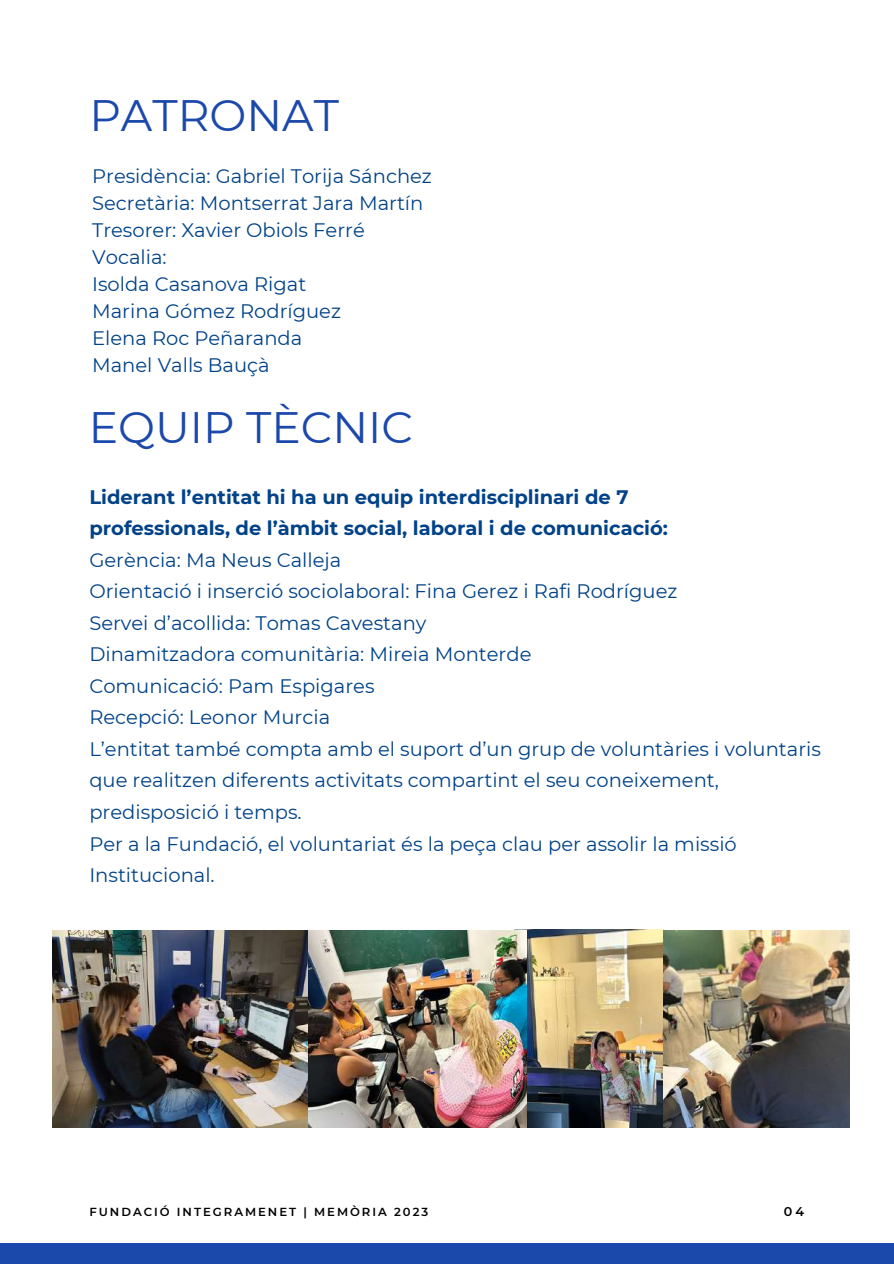
<style>
.page{position:relative;width:894px;height:1264px;background:#fff}
.page>*{position:absolute;margin:0;border:0;box-sizing:border-box;transform-origin:0 0}
.t1{font:43.95px "Montserrat";color:#1b48ab}
.t2{font:19.5px/31.5px "Montserrat";color:#014288}
.t3{font:700 19.5px/31.5px "Montserrat";color:#014288}
.t4{font:600 12.75px "Montserrat";color:#000}
.t5{font:600 11.7px "Montserrat";letter-spacing:.17em;color:#000}
</style>
<div class="page">
<div style="left:0;top:1243px;width:893px;height:20px;background:#1b48ab"></div>
<img style="left:52px;top:930px;width:256px;height:197px">
<img style="left:515px;top:929px;width:333px;height:198px">
<img style="left:308px;top:930px;width:219px;height:197px">
<h1 class="t1" style="left:89px;top:88px;width:251px">PATRONAT</h1>
<p class="t2" style="left:92px;top:162px;width:341px;line-height:27px">Presidència: Gabriel Torija Sánchez<br>Secretària: Montserrat Jara Martín<br>Tresorer: Xavier Obiols Ferré<br>Vocalia:<br>Isolda Casanova Rigat<br>Marina Gómez Rodríguez<br>Elena Roc Peñaranda<br>Manel Valls Bauçà</p>
<h1 class="t1" style="left:89px;top:400px;width:326px">EQUIP TÈCNIC</h1>
<p class="t3" style="left:89px;top:481px;width:580px">Liderant l’entitat hi ha un equip interdisciplinari de 7 professionals, de l’àmbit social, laboral i de comunicació:</p>
<p class="t2" style="left:89px;top:544px;width:733px">Gerència: Ma Neus Calleja<br>Orientació i inserció sociolaboral: Fina Gerez i Rafi Rodríguez<br>Servei d’acollida: Tomas Cavestany<br>Dinamitzadora comunitària: Mireia Monterde<br>Comunicació: Pam Espigares<br>Recepció: Leonor Murcia<br>L’entitat també compta amb el suport d’un grup de voluntàries i voluntaris que realitzen diferents activitats compartint el seu coneixement, predisposició i temps.<br>Per a la Fundació, el voluntariat és la peça clau per assolir la missió Institucional.</p>
<p class="t5" style="left:89px;top:1204px;width:340px">FUNDACIÓ INTEGRAMENET | MEMÒRIA 2023</p>
<p class="t4" style="left:783px;top:1203px;width:22px">04</p>
</div>
